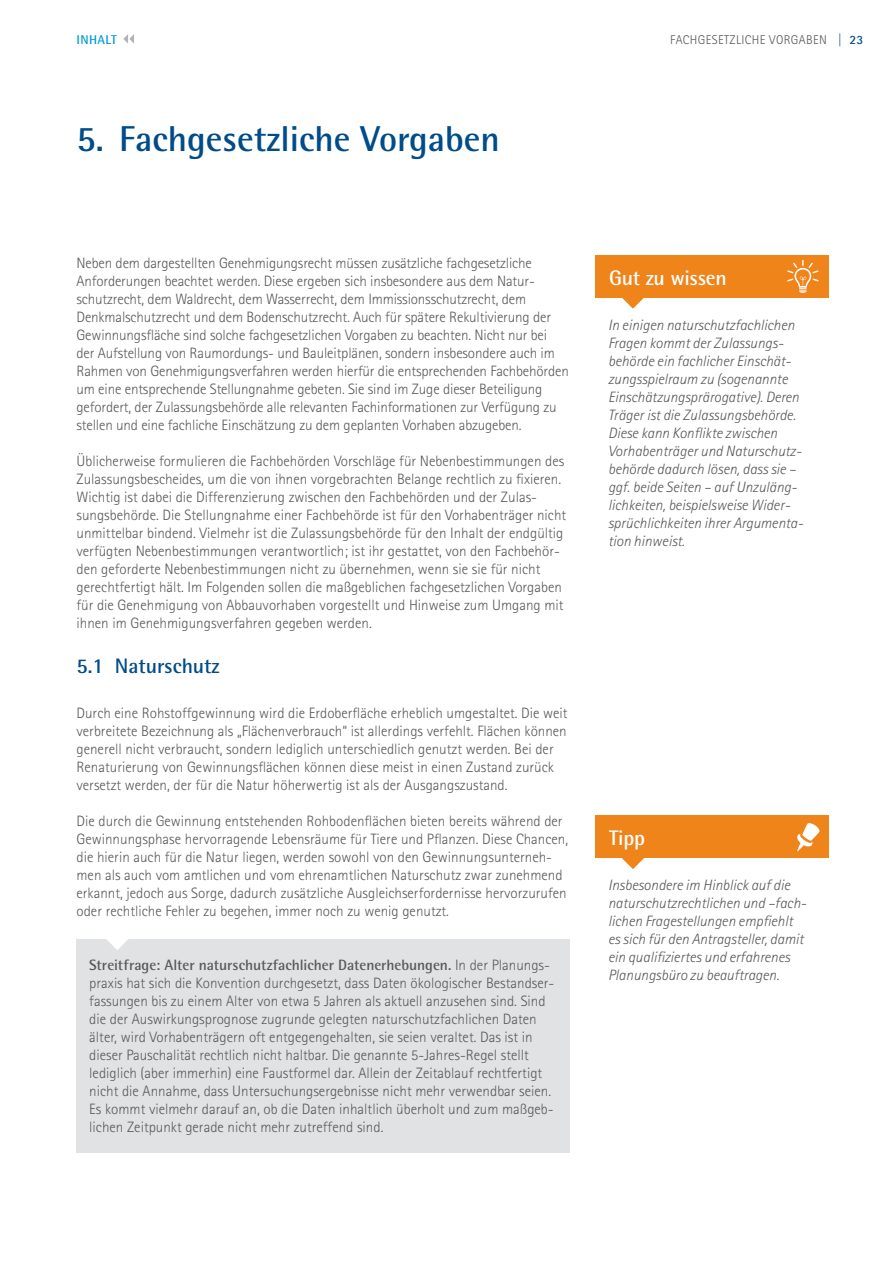
<style>
.page{position:relative;width:893px;height:1263px;background:#fff}
.page>*{position:absolute;margin:0;border:0;box-sizing:border-box;transform-origin:0 0}
.t1{font:700 36px "Agfa Rotis Semisans";color:#004c89}
.t2{font:700 21px "Agfa Rotis Semisans";letter-spacing:-.01em;color:#fff}
.t3{font:700 21px "Agfa Rotis Semisans";color:#004c89}
.t4{font:300 15px/18px "Agfa Rotis Sans Serif";color:#58585a}
.t5{font:italic 300 15px/18px "Agfa Rotis Sans Serif";color:#58585a}
.t6{font:700 15px "Agfa Rotis Semisans";color:#58585a}
.t7{font:300 12.75px "Agfa Rotis Sans Serif";letter-spacing:.03em;color:#58585a}
.t8{font:700 12.75px "Agfa Rotis Semisans";letter-spacing:.03em;color:#009dd1}
.s1{font-family:"Agfa Rotis Sans Serif";font-weight:300}
.s2{font-weight:700;color:#004c89}
</style>
<div class="page">
<div style="left:77px;top:939px;width:493px;height:213px;background:#e1e2e3"></div>
<svg style="left:107px;top:939px;width:21px;height:11px"></svg>
<svg style="left:622px;top:858px;width:22px;height:11px"></svg>
<div style="left:595px;top:816px;width:234px;height:42px;background:#ef841b"></div>
<svg style="left:797px;top:823px;width:22px;height:28px"></svg>
<svg style="left:622px;top:298px;width:22px;height:11px"></svg>
<div style="left:595px;top:255px;width:234px;height:43px;background:#ef841b"></div>
<svg style="left:787px;top:260px;width:32px;height:33px"></svg>
<svg style="left:123px;top:34px;width:11px;height:10px"></svg>
<p class="t8" style="left:77px;top:32px;width:42px">INHALT</p>
<h1 class="t1" style="left:77px;top:116px;width:425px">5. Fachgesetzliche Vorgaben</h1>
<p class="t4" style="left:77px;top:254px;width:494px">Neben dem dargestellten Genehmigungsrecht müssen zusätzliche fachgesetzliche Anforderungen beachtet werden. Diese ergeben sich insbesondere aus dem Natur&shy;schutzrecht, dem Waldrecht, dem Wasserrecht, dem Immissionsschutzrecht, dem Denkmalschutzrecht und dem Bodenschutzrecht. Auch für spätere Rekultivierung der Gewinnungsfläche sind solche fachgesetzlichen Vorgaben zu beachten. Nicht nur bei<br>der Aufstellung von Raumordungs- und Bauleitplänen, sondern insbesondere auch im Rahmen von Genehmigungsverfahren werden hierfür die entsprechenden Fachbehörden um eine entsprechende Stellungnahme gebeten. Sie sind im Zuge dieser Beteiligung gefordert, der Zulassungsbehörde alle relevanten Fachinformationen zur Verfügung zu stellen und eine fachliche Einschätzung zu dem geplanten Vorhaben abzugeben.</p>
<p class="t4" style="left:77px;top:452px;width:491px">Üblicherweise formulieren die Fachbehörden Vorschläge für Nebenbestimmungen des Zulassungsbescheides, um die von ihnen vorgebrachten Belange rechtlich zu fixieren.<br>Wichtig ist dabei die Differenzierung zwischen den Fachbehörden und der Zulas&shy;sungsbehörde. Die Stellungnahme einer Fachbehörde ist für den Vorhabenträger nicht unmittelbar bindend. Vielmehr ist die Zulassungsbehörde für den Inhalt der endgültig verfügten Nebenbestimmungen verantwortlich; ist ihr gestattet, von den Fachbehör&shy;den geforderte Nebenbestimmungen nicht zu übernehmen, wenn sie sie für nicht gerechtfertigt hält. Im Folgenden sollen die maßgeblichen fachgesetzlichen Vorgaben für die Genehmigung von Abbauvorhaben vorgestellt und Hinweise zum Umgang mit ihnen im Genehmigungsverfahren gegeben werden.</p>
<h2 class="t3" style="left:77px;top:653px;width:145px">5.1 Naturschutz</h2>
<p class="t4" style="left:77px;top:704px;width:493px">Durch eine Rohstoffgewinnung wird die Erdoberfläche erheblich umgestaltet. Die weit verbreitete Bezeichnung als „Flächenverbrauch“ ist allerdings verfehlt. Flächen können generell nicht verbraucht, sondern lediglich unterschiedlich genutzt werden. Bei der Renaturierung von Gewinnungsflächen können diese meist in einen Zustand zurück versetzt werden, der für die Natur höherwertig ist als der Ausgangszustand.</p>
<p class="t4" style="left:77px;top:812px;width:493px">Die durch die Gewinnung entstehenden Rohbodenflächen bieten bereits während der Gewinnungsphase hervorragende Lebensräume für Tiere und Pflanzen. Diese Chancen, die hierin auch für die Natur liegen, werden sowohl von den Gewinnungsunterneh&shy;men als auch vom amtlichen und vom ehrenamtlichen Naturschutz zwar zunehmend erkannt, jedoch aus Sorge, dadurch zusätzliche Ausgleichserfordernisse hervorzurufen oder rechtliche Fehler zu begehen, immer noch zu wenig genutzt.</p>
<p class="t6" style="left:89px;top:956px;width:462px">Streitfrage: Alter naturschutzfachlicher Datenerhebungen. <span class="s1">In der Planungs-</span></p>
<p class="t4" style="left:89px;top:974px;width:467px">praxis hat sich die Konvention durchgesetzt, dass Daten ökologischer Bestandser&shy;fassungen bis zu einem Alter von etwa 5 Jahren als aktuell anzusehen sind. Sind die der Auswirkungsprognose zugrunde gelegten naturschutzfachlichen Daten älter, wird Vorhabenträgern oft entgegengehalten, sie seien veraltet. Das ist in dieser Pauschalität rechtlich nicht haltbar. Die genannte 5-Jahres-Regel stellt lediglich (aber immerhin) eine Faustformel dar. Allein der Zeitablauf rechtfertigt nicht die Annahme, dass Untersuchungsergebnisse nicht mehr verwendbar seien.<br>Es kommt vielmehr darauf an, ob die Daten inhaltlich überholt und zum maßgeb&shy;lichen Zeitpunkt gerade nicht mehr zutreffend sind.</p>
<p class="t7" style="left:670px;top:32px;width:195px">FACHGESETZLICHE VORGABEN <span class="s2">| 23</span></p>
<h2 class="t2" style="left:609px;top:265px;width:119px">Gut zu wissen</h2>
<p class="t5" style="left:608px;top:316px;width:197px">In einigen naturschutzfachlichen<br>Fragen kommt der Zulassungs&shy;behörde ein fachlicher Einschät&shy;zungsspielraum zu (sogenannte<br>Einschätzungsprärogative). Deren<br>Träger ist die Zulassungsbehörde.<br>Diese kann Konflikte zwischen<br>Vorhabenträger und Naturschutz&shy;behörde dadurch lösen, dass sie – ggf. beide Seiten – auf Unzuläng&shy;lichkeiten, beispielsweise Wider&shy;sprüchlichkeiten ihrer Argumenta&shy;tion hinweist.</p>
<h2 class="t2" style="left:609px;top:825px;width:37px">Tipp</h2>
<p class="t5" style="left:608px;top:876px;width:200px">Insbesondere im Hinblick auf die naturschutzrechtlichen und –fach&shy;lichen Fragestellungen empfiehlt es sich für den Antragsteller, damit ein qualifiziertes und erfahrenes Planungsbüro zu beauftragen.</p>
</div>
